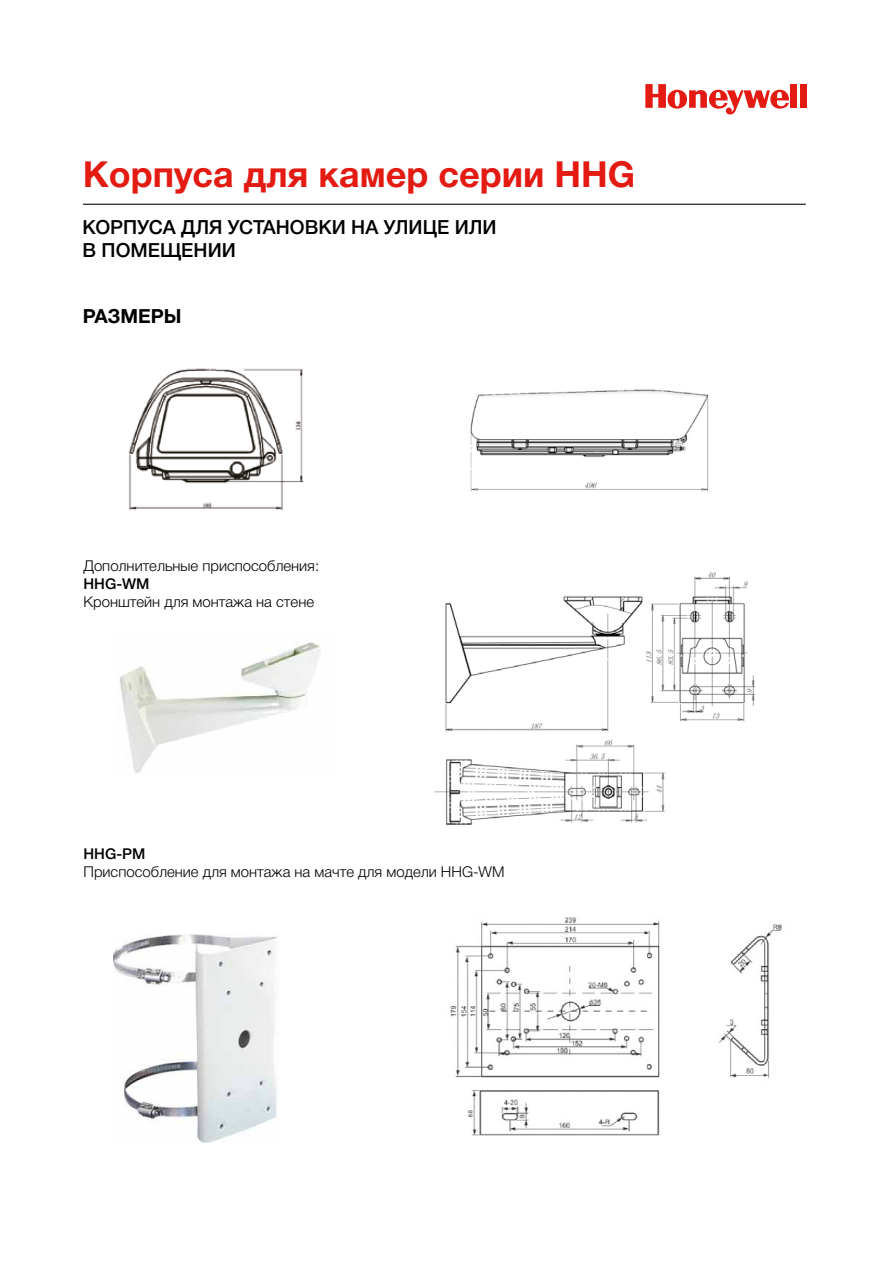
<style>
.page{position:relative;width:893px;height:1263px;background:#fff}
.page>*{position:absolute;margin:0;border:0;box-sizing:border-box;transform-origin:0 0}
.t1{font:700 36px "Helvetica Neue Cyr";color:#e41b13}
.t2{font:700 35.85px "Helvetica Neue Cyr";color:#e42313}
.t3{font:500 22.35px "Helvetica Neue Cyr";color:#000}
.t4{font:500 19.5px/23.4px "Helvetica Neue Cyr";color:#000}
.t5{font:700 19.5px "Helvetica Neue Cyr";color:#000}
.t6{font:700 19.35px "Helvetica Neue Cyr";color:#000}
.t7{font:300 15px "Helvetica Neue Cyr";color:#000}
.t8{font:500 15px "Helvetica Neue Cyr";color:#000}
</style>
<div class="page">
<div style="left:790px;top:84px;width:7px;height:24px;background:#e41b13"></div>
<div style="left:800px;top:84px;width:6px;height:24px;background:#e41b13"></div>
<svg style="left:645px;top:84px;width:144px;height:30px"></svg>
<hr style="left:83px;top:204px;width:723px;height:1px;background:#000">
<img style="left:119px;top:642px;width:202px;height:131px">
<img style="left:434px;top:572px;width:322px;height:253px">
<img style="left:129px;top:368px;width:175px;height:142px">
<img style="left:470px;top:389px;width:239px;height:103px">
<img style="left:113px;top:935px;width:165px;height:207px">
<img style="left:450px;top:917px;width:332px;height:219px">
<h1 class="t1" style="left:83px;top:155px;width:554px">Корпуса для камер серии HHG</h1>
<h3 class="t4" style="left:82px;top:215px;width:416px">Корпуса для установки на улице или в помещении</h3>
<h2 class="t2" style="left:83px;top:157px;width:397px">HHG Camera Housings</h2>
<h3 class="t3" style="left:83px;top:217px;width:297px">Indoor and Outdoor Housing</h3>
<p class="t6" style="left:83px;top:297px;width:101px">РАЗМЕРЫ</p>
<h3 class="t5" style="left:83px;top:305px;width:100px">Размеры</h3>
<p class="t7" style="left:83px;top:558px;width:237px">Дополнительные приспособления:</p>
<p class="t8" style="left:83px;top:575px;width:68px">HHG-WM</p>
<p class="t7" style="left:83px;top:593px;width:232px">Кронштейн для монтажа на стене</p>
<p class="t8" style="left:83px;top:845px;width:63px">HHG-PM</p>
<p class="t7" style="left:83px;top:863px;width:423px">Приспособление для монтажа на мачте для модели HHG-WM</p>
</div>
